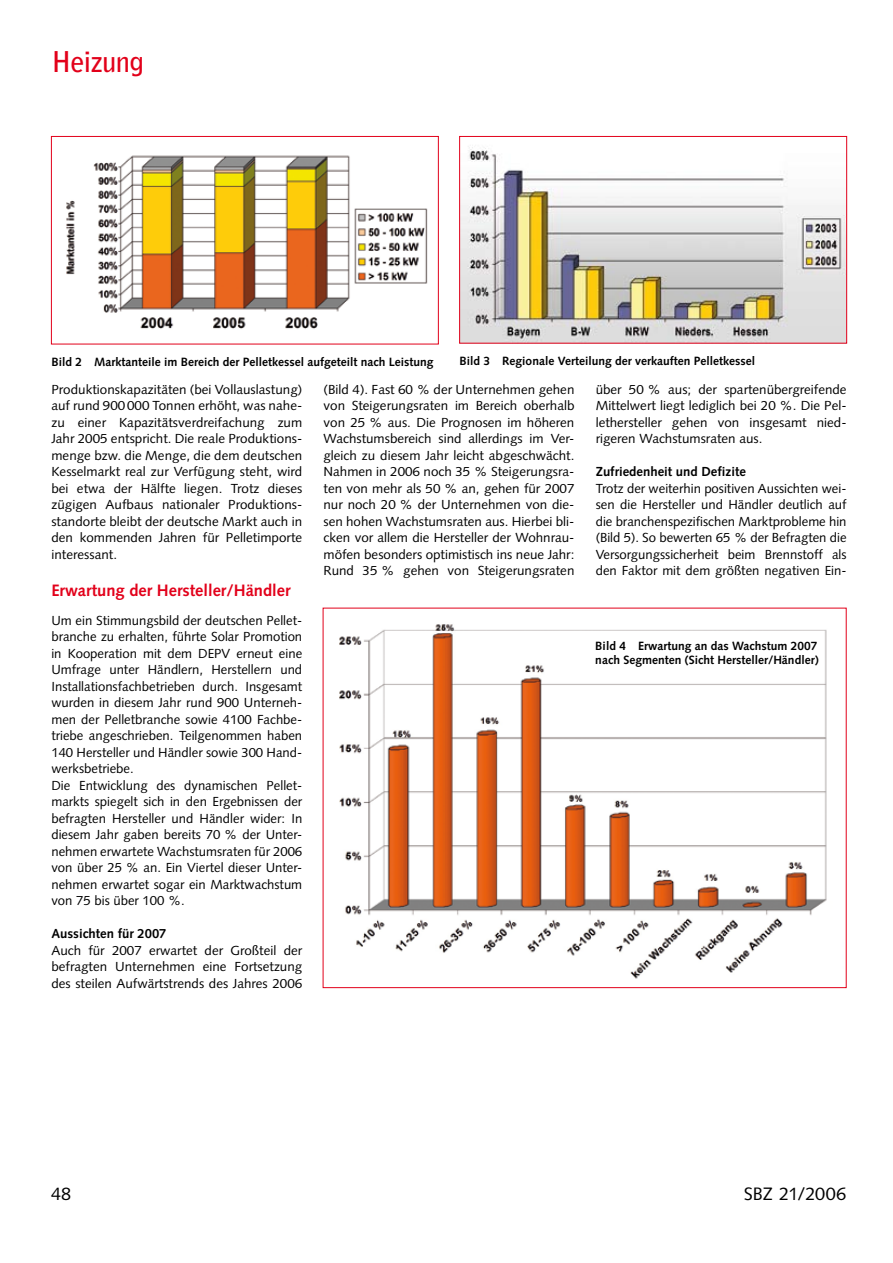
<style>
.page{position:relative;width:893px;height:1263px;background:#fff}
.page>*{position:absolute;margin:0;border:0;box-sizing:border-box;transform-origin:0 0}
.t1{font:700 28.5px "Bell Gothic Std";letter-spacing:-.035em;color:#e2001a}
.t2{font:18px "Syntax LT Std";color:#000}
.t3{font:700 16.5px "Syntax LT Std";color:#e2001a}
.t4{font:13.2px/16.5px "Syntax LT Std";color:#000;text-align:justify}
.t5{font:700 13.2px "Syntax LT Std";color:#000}
.t6{font:700 12px/13.5px "Syntax LT Std";color:#000}
</style>
<div class="page">
<img style="left:66px;top:155px;width:362px;height:174px">
<div style="left:51px;top:136px;width:388px;height:208px;border:1px solid #e2001a"></div>
<img style="left:461px;top:147px;width:384px;height:195px">
<div style="left:459px;top:136px;width:388px;height:208px;border:1px solid #e2001a"></div>
<img style="left:339px;top:624px;width:488px;height:355px">
<h1 class="t1" style="left:51px;top:45px;width:94px">Heizung</h1>
<p class="t6" style="left:51px;top:355px;width:384px">Bild 2 Marktanteile im Bereich der Pelletkessel aufgeteilt nach Leistung</p>
<p class="t6" style="left:460px;top:354px;width:297px">Bild 3 Regionale Verteilung der verkauften Pelletkessel</p>
<p class="t4" style="left:51px;top:381px;width:252px;text-align:left">Produktionskapazitäten (bei Vollauslastung) auf rund 900000 Tonnen erhöht, was na-he&shy;zu einer Kapazitätsverdreifachung zum Jahr 2005 entspricht. Die reale Produktions&shy;menge bzw. die Menge, die dem deutschen Kesselmarkt real zur Verfügung steht, wird bei etwa der Hälfte liegen. Trotz dieses zügigen Aufbaus nationaler Produktions&shy;standorte bleibt der deutsche Markt auch in den kommenden Jahren für Pelletimporte interessant.</p>
<p class="t3" style="left:51px;top:581px;width:241px">Erwartung der Hersteller/Händler</p>
<p class="t4" style="left:51px;top:612px;width:252px;text-align:left">Um ein Stimmungsbild der deutschen Pellet&shy;branche zu erhalten, führte Solar Promotion in Kooperation mit dem DEPV erneut eine Umfrage unter Händlern, Herstellern und Installationsfachbetrieben durch. Insgesamt wurden in diesem Jahr rund 900 Unterneh&shy;men der Pelletbranche sowie 4100 Fachbe&shy;triebe angeschrieben. Teilgenommen haben 140 Hersteller und Händler sowie 300 Hand&shy;werksbetriebe.<br>Die Entwicklung des dynamischen Pellet&shy;markts spiegelt sich in den Ergebnissen der befragten Hersteller und Händler wider: In diesem Jahr gaben bereits 70 % der Unter&shy;nehmen erwartete Wachstumsraten für 2006 von über 25 % an. Ein Viertel dieser Unter&shy;nehmen erwartet sogar ein Marktwachstum von 75 bis über 100 %.</p>
<p class="t5" style="left:51px;top:926px;width:117px">Aussichten für 2007</p>
<p class="t4" style="left:51px;top:942px;width:252px">Auch für 2007 erwartet der Großteil der befragten Unternehmen eine Fortsetzung des steilen Aufwärtstrends des Jahres 2006</p>
<p class="t4" style="left:324px;top:381px;width:252px">(Bild 4). Fast 60 % der Unternehmen gehen von Steigerungsraten im Bereich oberhalb von 25 % aus. Die Prognosen im höheren Wachstumsbereich sind allerdings im Ver&shy;gleich zu diesem Jahr leicht abgeschwächt.<br>Nahmen in 2006 noch 35 % Steigerungsra&shy;ten von mehr als 50 % an, gehen für 2007 nur noch 20 % der Unternehmen von die&shy;sen hohen Wachstumsraten aus. Hierbei bli&shy;cken vor allem die Hersteller der Wohnrau&shy;möfen besonders optimistisch ins neue Jahr:<br>Rund 35 % gehen von Steigerungsraten</p>
<p class="t4" style="left:596px;top:381px;width:252px">über 50 % aus; der spartenübergreifende Mittelwert liegt lediglich bei 20 %. Die Pel&shy;lethersteller gehen von insgesamt nied&shy;rigeren Wachstumsraten aus.</p>
<p class="t5" style="left:596px;top:464px;width:152px">Zufriedenheit und Defizite</p>
<p class="t4" style="left:596px;top:480px;width:252px">Trotz der weiterhin positiven Aussichten wei&shy;sen die Hersteller und Händler deutlich auf die branchenspezifischen Marktprobleme hin (Bild 5). So bewerten 65 % der Befragten die Versorgungssicherheit beim Brennstoff als den Faktor mit dem größten negativen Ein-</p>
<p class="t6" style="left:595px;top:639px;width:225px">Bild 4 Erwartung an das Wachstum 2007 nach Segmenten (Sicht Hersteller/Händler)</p>
<h2 class="t2" style="left:51px;top:1183px;width:22px">48</h2>
<h2 class="t2" style="left:744px;top:1183px;width:104px">SBZ 21/2006</h2>
</div>
